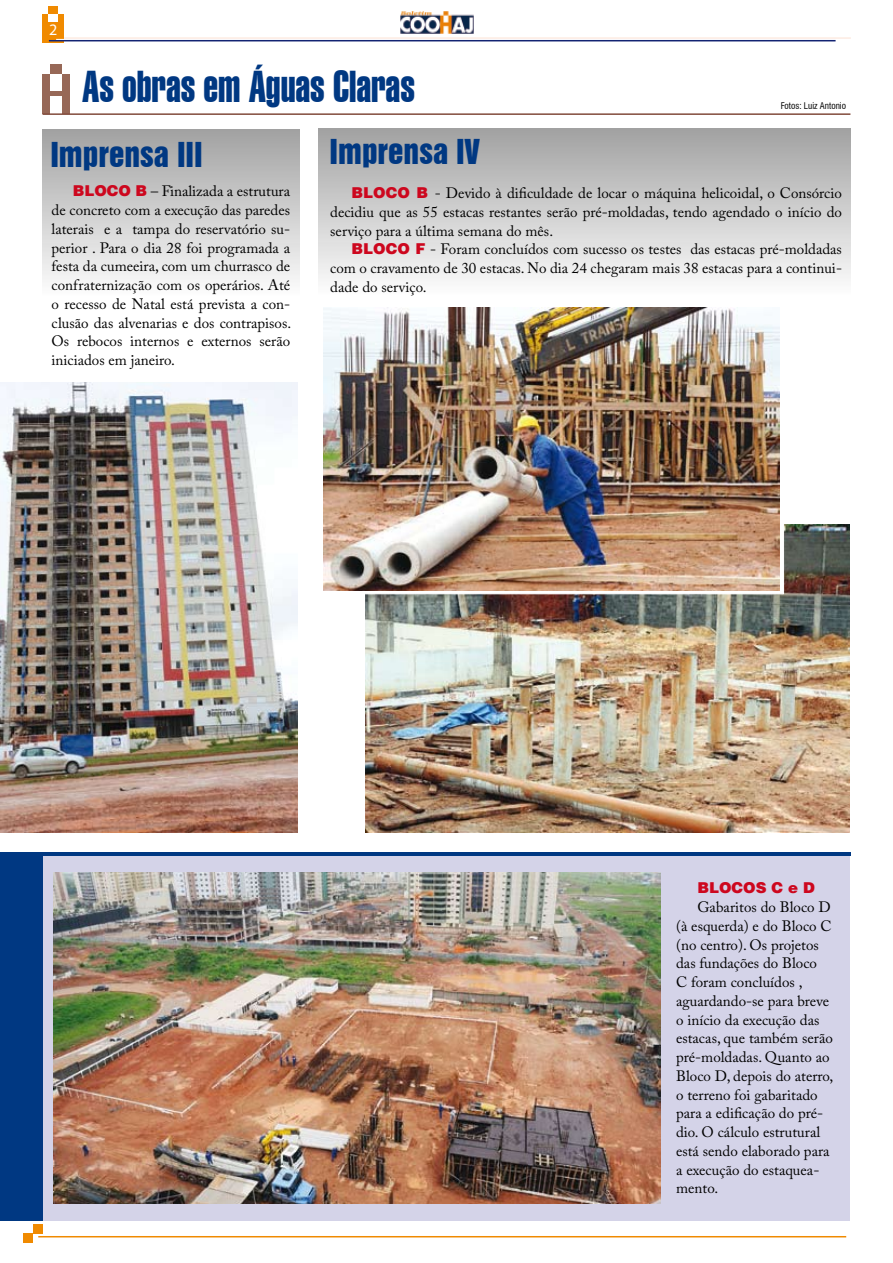
<style>
.page{position:relative;width:893px;height:1263px;background:#fff}
.page>*{position:absolute;margin:0;border:0;box-sizing:border-box;transform-origin:0 0}
.t1{font:43.5px "Swiss 911 BT Extra Compressed";color:#003882}
.t2{font:31.5px "Swiss 921 BT Regular A";color:#003882}
.t3{font:16.05px "Myriad Pro";color:#fff}
.t4{font:15px/18.8px "Adobe Caslon Pro";color:#000;text-align:justify}
.t5{font:15px "Switzerland Black";color:#cd071e}
.t6{font:condensed 9px "Swiss 721 BT";color:#000}
.s1{font-family:"Switzerland Black";color:#cd071e}
</style>
<div class="page">
<img style="left:400px;top:11px;width:74px;height:23px">
<div style="left:33px;top:1224px;width:9px;height:10px;background:#f08a00"></div>
<div style="left:23px;top:1233px;width:10px;height:10px;background:#f08a00"></div>
<div style="left:43px;top:14px;width:21px;height:29px;background:#f08a00"></div>
<div style="left:49px;top:14px;width:9px;height:7px;background:#fff"></div>
<div style="left:49px;top:6px;width:9px;height:8px;background:#f08a00"></div>
<hr style="left:56px;top:39px;width:794px;height:1px;background:#fff">
<hr style="left:64px;top:37px;width:787px;height:2px;background:#fdebe2">
<hr style="left:49px;top:40px;width:787px;height:1px;background:#122372">
<hr style="left:38px;top:1236px;width:808px;height:1px;background:#f08a00">
<img style="left:318px;top:129px;width:532px;height:179px">
<div style="left:41px;top:855px;width:809px;height:365px;background:#d4d3e8"></div>
<img style="left:366px;top:524px;width:484px;height:308px">
<div style="left:43px;top:74px;width:27px;height:39px;background:#976857"></div>
<div style="left:51px;top:64px;width:11px;height:10px;background:#976857"></div>
<div style="left:51px;top:97px;width:11px;height:17px;background:#fff"></div>
<div style="left:51px;top:74px;width:11px;height:17px;background:#fff"></div>
<hr style="left:43px;top:113px;width:807px;height:2px;background:#824b3c">
<img style="left:0;top:383px;width:298px;height:450px">
<img style="left:323px;top:308px;width:457px;height:283px">
<img style="left:53px;top:873px;width:608px;height:330px">
<div style="left:0;top:855px;width:43px;height:365px;background:#003882"></div>
<hr style="left:0;top:852px;width:850px;height:3px;background:#003882">
<p class="t3" style="left:49px;top:20px;width:10px">2</p>
<h1 class="t1" style="left:82px;top:62px;width:334px">As obras em Águas Claras</h1>
<h2 class="t2" style="left:50px;top:134px;width:154px">Imprensa III</h2>
<h2 class="t2" style="left:330px;top:131px;width:152px">Imprensa IV</h2>
<p class="t6" style="left:781px;top:100px;width:67px">Fotos: Luiz Antonio</p>
<p class="t4" style="left:52px;top:182px;width:241px;text-indent:21px"><span class="s1">BLOCO B</span> – Finalizada a estrutura de concreto com a execução das paredes laterais e a tampa do reservatório su&shy;perior . Para o dia 28 foi programada a festa da cumeeira, com um churrasco de confraternização com os operários. Até o recesso de Natal está prevista a con&shy;clusão das alvenarias e dos contrapisos.<br>Os rebocos internos e externos serão iniciados em janeiro.</p>
<p class="t4" style="left:330px;top:183px;width:513px;text-indent:21px"><span class="s1">BLOCO B</span> - Devido à dificuldade de locar o máquina helicoidal, o Consórcio decidiu que as 55 estacas restantes serão pré-moldadas, tendo agendado o início do serviço para a última semana do mês.</p>
<p class="t4" style="left:330px;top:240px;width:513px;text-indent:21px"><span class="s1">BLOCO F</span> - Foram concluídos com sucesso os testes das estacas pré-moldadas com o cravamento de 30 estacas. No dia 24 chegaram mais 38 estacas para a continui&shy;dade do serviço.</p>
<p class="t5" style="left:697px;top:878px;width:119px">BLOCOS C e D</p>
<p class="t4" style="left:676px;top:897px;width:159px;text-align:left;text-indent:21px">Gabaritos do Bloco D (à esquerda) e do Bloco C (no centro). Os projetos das fundações do Bloco<br>C foram concluídos , aguardando-se para breve o início da execução das estacas, que também serão pré-moldadas. Quanto ao<br>Bloco D, depois do aterro, o terreno foi gabaritado para a edificação do pré&shy;dio. O cálculo estrutural está sendo elaborado para a execução do estaquea&shy;mento.</p>
</div>
